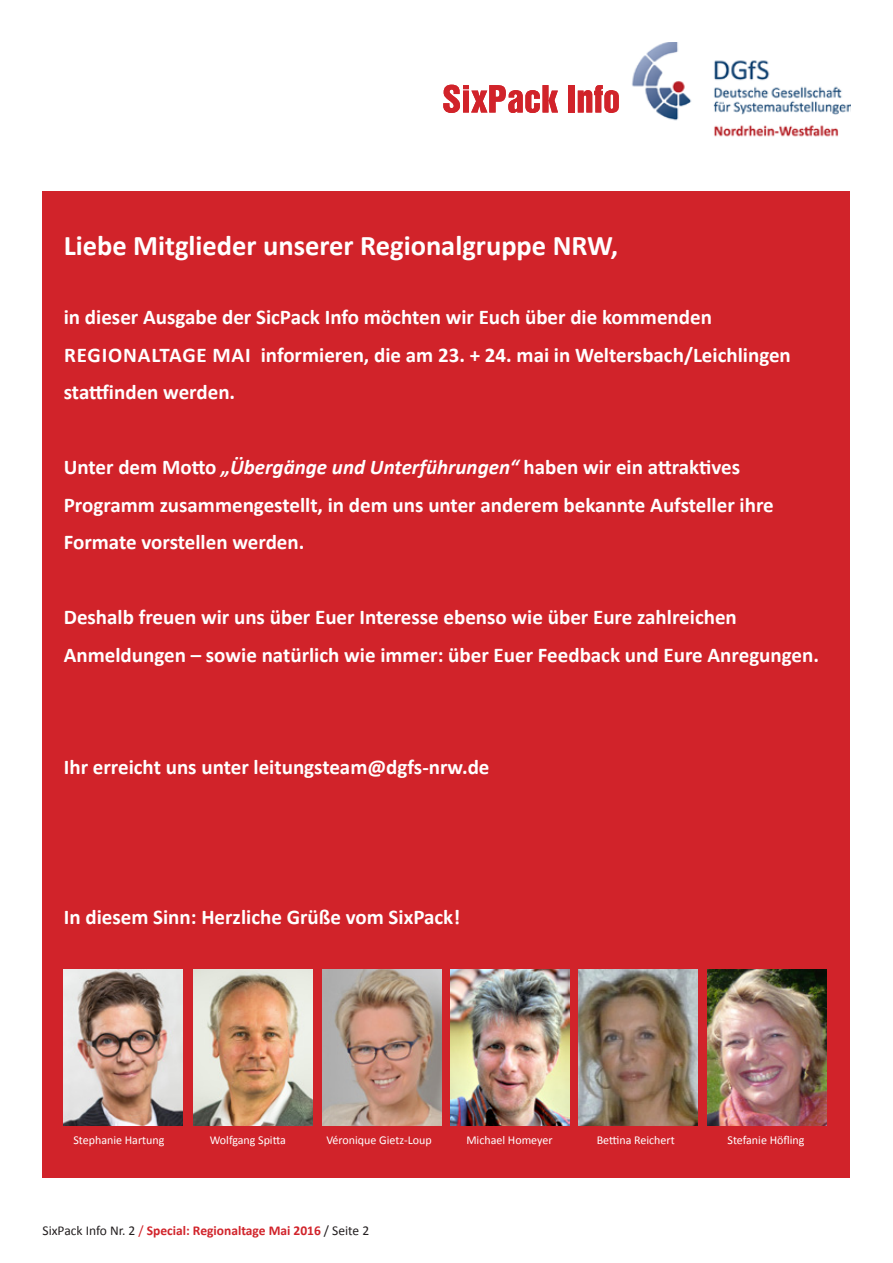
<style>
.page{position:relative;width:893px;height:1263px;background:#fff}
.page>*{position:absolute;margin:0;border:0;box-sizing:border-box;transform-origin:0 0}
.t1{font:700 28.5px "Calibri";color:#fff}
.t2{font:700 21px/37.5px "Calibri";color:#fff}
.t3{font:700 13.5px "Calibri";color:#d1232a}
.t4{font:12px "Calibri";color:#fff}
.s1{font-style:italic}
.s2{font-weight:400;color:#231f20}
.s3{font-weight:400}
</style>
<div class="page">
<img style="left:632px;top:43px;width:218px;height:94px">
<div style="left:43px;top:191px;width:807px;height:987px;background:#d1232a"></div>
<svg style="left:443px;top:85px;width:115px;height:28px"></svg>
<div style="left:568px;top:85px;width:7px;height:28px;background:#d1232a"></div>
<svg style="left:578px;top:85px;width:41px;height:28px"></svg>
<img style="left:194px;top:969px;width:119px;height:156px">
<img style="left:322px;top:969px;width:119px;height:156px">
<img style="left:64px;top:969px;width:119px;height:156px">
<img style="left:450px;top:969px;width:119px;height:156px">
<img style="left:579px;top:969px;width:119px;height:156px">
<img style="left:707px;top:969px;width:119px;height:156px">
<h1 class="t1" style="left:64px;top:228px;width:556px">Liebe Mitglieder unserer Regionalgruppe NRW,</h1>
<p class="t2" style="left:64px;top:299px;width:729px">in dieser Ausgabe der SicPack Info möchten wir Euch über die kommenden<br>Regi onaltag e Mai informieren, die am 23. + 24. mai in Weltersbach/Leichlingen stattfinden werden.</p>
<p class="t2" style="left:64px;top:449px;width:711px">Unter dem Motto <span class="s1">„Übergänge und Unterführungen“</span> haben wir ein attraktives<br>Programm zusammengestellt, in dem uns unter anderem bekannte Aufsteller ihre<br>Formate vorstellen werden.</p>
<p class="t2" style="left:64px;top:599px;width:757px">Deshalb freuen wir uns über Euer Interesse ebenso wie über Eure zahlreichen<br>Anmeldungen – sowie natürlich wie immer: über Euer Feedback und Eure Anregungen.</p>
<p class="t2" style="left:64px;top:749px;width:427px">Ihr erreicht uns unter leitungsteam@dgfs-nrw.de</p>
<p class="t2" style="left:64px;top:899px;width:398px">In diesem Sinn: Herzliche Grüße vom SixPack!</p>
<p class="t4" style="left:73px;top:1133px;width:93px">Stephanie Hartung</p>
<p class="t4" style="left:210px;top:1133px;width:78px">Wolfgang Spitta</p>
<p class="t4" style="left:326px;top:1133px;width:107px">Véronique Gietz-Loup</p>
<p class="t4" style="left:466px;top:1133px;width:88px">Michael Homeyer</p>
<p class="t4" style="left:597px;top:1133px;width:80px">Bettina Reichert</p>
<p class="t4" style="left:727px;top:1133px;width:79px">Stefanie Höfling</p>
<p class="t3" style="left:43px;top:1222px;width:328px"><span class="s2">SixPack Info Nr. 2</span> <span class="s3">/</span> Special: Regionaltage Mai 2016 <span class="s2">/ Seite 2</span></p>
</div>
